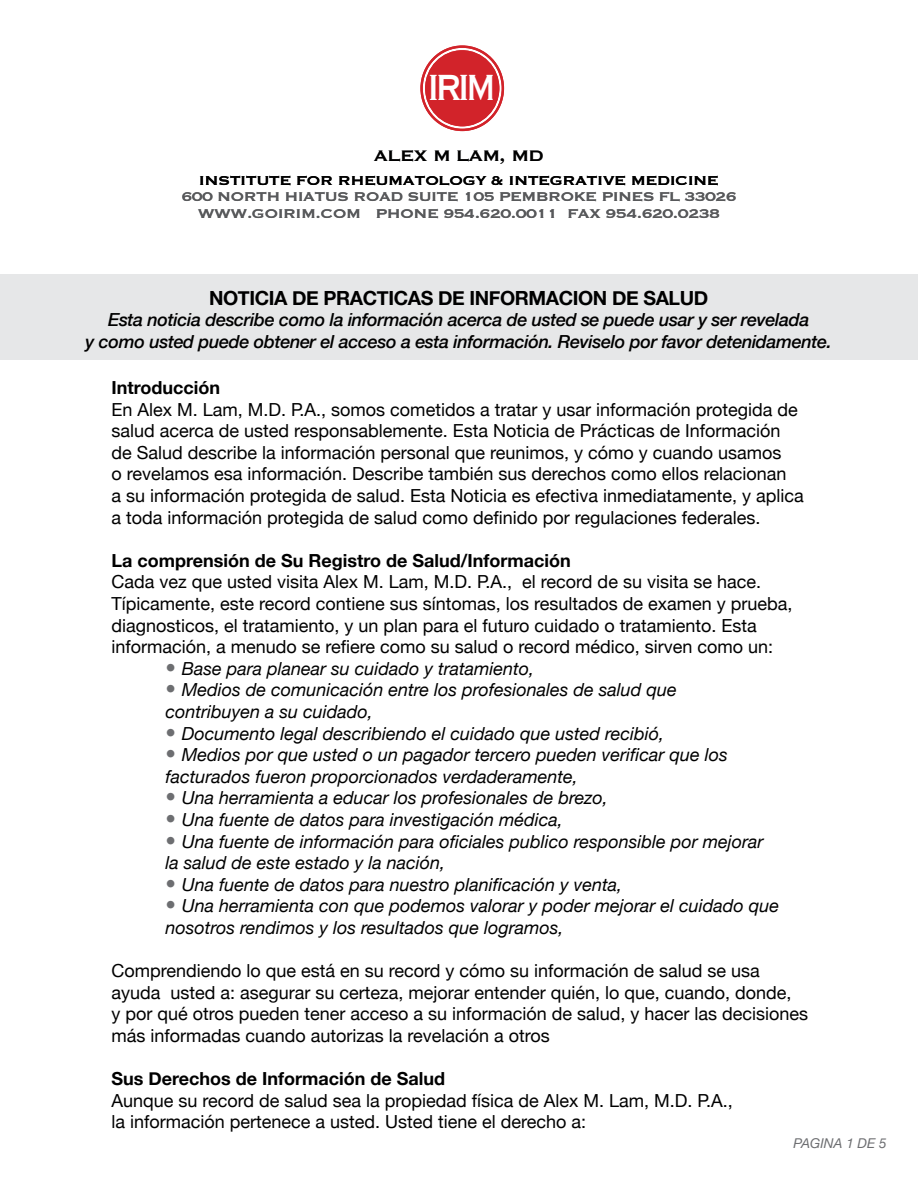
<style>
.page{position:relative;width:918px;height:1188px;background:#fff}
.page>*{position:absolute;margin:0;border:0;box-sizing:border-box;transform-origin:0 0}
.t1{font:57.15px "Copperplate";color:#fff;scale:.77 1}
.t2{font:19.8px "Copperplate";letter-spacing:-.03em;color:#000;scale:1.08 1}
.t3{font:700 19.5px "Helvetica Neue";letter-spacing:-.02em;color:#000}
.t4{font:18px/21.6px "Helvetica Neue";color:#000}
.t5{font:italic 18px/21.6px "Helvetica Neue";color:#000}
.t6{font:italic 500 18px/21.6px "Helvetica Neue";letter-spacing:-.02em;color:#000;text-align:center}
.t7{font:700 18px "Helvetica Neue";color:#000}
.t8{font:16.8px "Copperplate";letter-spacing:-.03em;color:#000;scale:1.08 1}
.t9{font:16.65px/16.5px "Copperplate";letter-spacing:-.035em;color:#58595b;text-align:center;scale:1.08 1}
.t10{font:italic 13.5px "Helvetica Neue";color:#6d6e71}
.s1{font-style:normal;font-size:21px;color:#6d6e71}
</style>
<div class="page">
<div style="left:0;top:274px;width:918px;height:86px;background:#e6e7e8"></div>
<div style="left:420px;top:45px;width:84px;height:86px;border:2px solid #d2232a;border-radius:50%"></div>
<div style="left:425px;top:50px;width:74px;height:76px;background:#d2232a;border-radius:50%"></div>
<h1 class="t1" style="left:426px;top:47px;width:93px">irim</h1>
<p class="t2" style="left:374px;top:142px;width:159px">ALEX M LAM, MD</p>
<p class="t8" style="left:199px;top:169px;width:483px">INSTITUTE FOR RHEUMATOLOGY &amp; INTEGRATIVE MEDICINE</p>
<p class="t9" style="left:181px;top:187px;width:516px">600 NORTH HIATUS ROAD SUITE 105 PEMBROKE PINES FL 33026<br>WWW.GOIRIM.COM PHONE 954.620.0011 FAX 954.620.0238</p>
<p class="t3" style="left:209px;top:286px;width:501px">NOTICIA DE PRACTICAS DE INFORMACION DE SALUD</p>
<p class="t6" style="left:86px;top:308px;width:748px">Esta noticia describe como la información acerca de usted se puede usar y ser revelada<br>y como usted puede obtener el acceso a esta información. Reviselo por favor detenidamente.</p>
<p class="t7" style="left:111px;top:376px;width:110px">Introducción</p>
<p class="t4" style="left:111px;top:398px;width:694px">En Alex M. Lam, M.D. P.A., somos cometidos a tratar y usar información protegida de salud acerca de usted responsablemente. Esta Noticia de Prácticas de Información de Salud describe la información personal que reunimos, y cómo y cuando usamos<br>o revelamos esa información. Describe también sus derechos como ellos relacionan<br>a su información protegida de salud. Esta Noticia es efectiva inmediatamente, y aplica a toda información protegida de salud como definido por regulaciones federales.</p>
<p class="t7" style="left:111px;top:549px;width:461px">La comprensión de Su Registro de Salud/Información</p>
<p class="t4" style="left:111px;top:571px;width:683px">Cada vez que usted visita Alex M. Lam, M.D. P.A., el record de su visita se hace.<br>Típicamente, este record contiene sus síntomas, los resultados de examen y prueba, diagnosticos, el tratamiento, y un plan para el futuro cuidado o tratamiento. Esta información, a menudo se refiere como su salud o record médico, sirven como un:</p>
<p class="t5" style="left:165px;top:659px;width:370px"><span class="s1">•</span> Base para planear su cuidado y tratamiento,</p>
<p class="t5" style="left:165px;top:680px;width:513px"><span class="s1">•</span> Medios de comunicación entre los profesionales de salud que contribuyen a su cuidado,</p>
<p class="t5" style="left:165px;top:723px;width:500px"><span class="s1">•</span> Documento legal describiendo el cuidado que usted recibió,</p>
<p class="t5" style="left:165px;top:745px;width:564px"><span class="s1">•</span> Medios por que usted o un pagador tercero pueden verificar que los facturados fueron proporcionados verdaderamente,</p>
<p class="t5" style="left:165px;top:788px;width:444px"><span class="s1">•</span> Una herramienta a educar los profesionales de brezo,</p>
<p class="t5" style="left:165px;top:810px;width:399px"><span class="s1">•</span> Una fuente de datos para investigación médica,</p>
<p class="t5" style="left:165px;top:831px;width:600px"><span class="s1">•</span> Una fuente de información para oficiales publico responsible por mejorar la salud de este estado y la nación,</p>
<p class="t5" style="left:165px;top:875px;width:458px"><span class="s1">•</span> Una fuente de datos para nuestro planificación y venta,</p>
<p class="t5" style="left:165px;top:896px;width:615px"><span class="s1">•</span> Una herramienta con que podemos valorar y poder mejorar el cuidado que nosotros rendimos y los resultados que logramos,</p>
<p class="t4" style="left:111px;top:960px;width:698px">Comprendiendo lo que está en su record y cómo su información de salud se usa ayuda usted a: asegurar su certeza, mejorar entender quién, lo que, cuando, donde,<br>y por qué otros pueden tener acceso a su información de salud, y hacer las decisiones más informadas cuando autorizas la revelación a otros</p>
<p class="t7" style="left:111px;top:1068px;width:335px">Sus Derechos de Información de Salud</p>
<p class="t4" style="left:111px;top:1089px;width:623px">Aunque su record de salud sea la propiedad física de Alex M. Lam, M.D. P.A., la información pertenece a usted. Usted tiene el derecho a:</p>
<p class="t10" style="left:793px;top:1134px;width:95px">PAGINA 1 DE 5</p>
</div>
